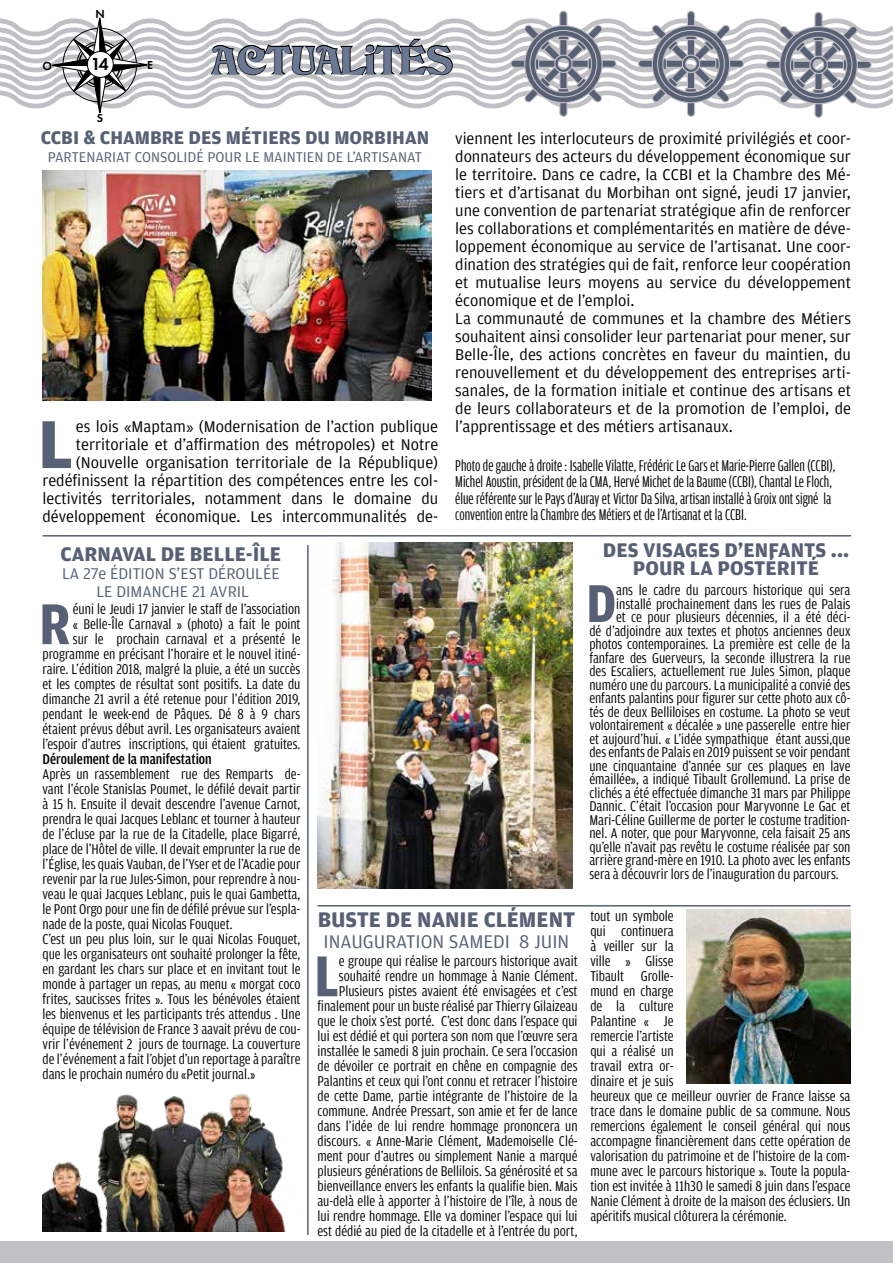
<style>
.page{position:relative;width:893px;height:1263px;background:#fff}
.page>*{position:absolute;margin:0;border:0;box-sizing:border-box;transform-origin:0 0}
.t1{font:700 71.85px "Amplitude";color:#586075}
.t2{font:700 61.05px "Amplitude Cond";color:#586075}
.t3{font:700 56.4px "Amplitude Cond";color:#586075}
.t4{font:37.5px "Deneane";color:#6b7894}
.t5{font:700 22.5px "Amplitude";color:#586075}
.t6{font:700 21px/18px "Amplitude";color:#586075;text-align:center}
.t7{font:700 19.5px "Amplitude";color:#586075}
.t8{font:19.5px "Amplitude";color:#586075}
.t9{font:600 18px "Futura PT";color:#000}
.t10{font:16.5px/18px "Amplitude";color:#000;text-align:right}
.t11{font:16.5px/16.5px "Amplitude Comp";color:#000}
.t12{font:16.5px/18px "Amplitude";color:#586075;text-align:center}
.t13{font:15px/15px "Amplitude Cond";color:#000;text-align:right}
.t14{font:15px "Amplitude";color:#586075}
.t15{font:500 15px "Amplitude Cond";color:#000}
.t16{font:600 12px "Futura PT";color:#000}
</style>
<div class="page">
<div style="left:0;top:1242px;width:893px;height:21px;background:#c0c0c4"></div>
<img style="left:43px;top:170px;width:389px;height:230px">
<hr style="left:43px;top:535px;width:808px;height:1px;background:#586075">
<svg style="left:0;top:10px;width:893px;height:108px"></svg>
<div style="left:785px;top:31px;width:67px;height:68px;border:1px solid #c0c0c4;border-radius:50%"></div>
<img style="left:43px;top:1093px;width:243px;height:139px">
<img style="left:317px;top:543px;width:255px;height:346px">
<img style="left:686px;top:909px;width:164px;height:174px">
<hr style="left:317px;top:905px;width:533px;height:1px;background:#586075">
<hr style="left:307px;top:545px;width:2px;height:690px;background:#586075">
<p class="t16" style="left:95px;top:6px;width:11px">N</p>
<p class="t9" style="left:91px;top:52px;width:20px">14</p>
<p class="t16" style="left:43px;top:58px;width:11px">O</p>
<p class="t16" style="left:147px;top:58px;width:7px">E</p>
<p class="t16" style="left:97px;top:110px;width:8px">S</p>
<h3 class="t4" style="left:212px;top:37px;width:242px">ACTUALiTÉS</h3>
<h3 class="t7" style="left:41px;top:127px;width:390px">CCBI &amp; CHAMBRE DES MÉTIERS DU MORBIHAN</h3>
<p class="t14" style="left:48px;top:149px;width:376px">PARTENARIAT CONSOLIDÉ POUR LE MAINTIEN DE L’ARTISANAT</p>
<p class="t10" style="left:43px;top:418px;width:397px">es lois «Maptam» (Modernisation de l’action publique territoriale et d’affirmation des métropoles) et Notre (Nouvelle organisation territoriale de la République) redéfinissent la répartition des compétences entre les col&shy;lectivités territoriales, notamment dans le domaine du développement économique. Les intercommunalités de-</p>
<h1 class="t1" style="left:38px;top:404px;width:37px">L</h1>
<p class="t10" style="left:455px;top:130px;width:397px;text-align:left">viennent les interlocuteurs de proximité privilégiés et coor&shy;donnateurs des acteurs du développement économique sur le territoire. Dans ce cadre, la CCBI et la Chambre des Mé&shy;tiers et d’artisanat du Morbihan ont signé, jeudi 17 janvier, une convention de partenariat stratégique afin de renforcer les collaborations et complémentarités en matière de déve&shy;loppement économique au service de l’artisanat. Une coor&shy;dination des stratégies qui de fait, renforce leur coopération et mutualise leurs moyens au service du développement économique et de l’emploi.<br>La communauté de communes et la chambre des Métiers souhaitent ainsi consolider leur partenariat pour mener, sur Belle-Île, des actions concrètes en faveur du maintien, du renouvellement et du développement des entreprises arti&shy;sanales, de la formation initiale et continue des artisans et de leurs collaborateurs et de la promotion de l’emploi, de l’apprentissage et des métiers artisanaux.</p>
<p class="t11" style="left:455px;top:457px;width:381px">Photo de gauche à droite : Isabelle Vilatte, Frédéric Le Gars et Marie-Pierre Gallen (CCBI), Michel Aoustin, président de la CMA, Hervé Michet de la Baume (CCBI), Chantal Le Floch, élue référente sur le Pays d’Auray et Victor Da Silva, artisan installé à Groix ont signé la convention entre la Chambre des Métiers et de l’Artisanat et la CCBI.</p>
<h3 class="t6" style="left:60px;top:545px;width:222px">CARNAVAL DE BELLE-ÎLE</h3>
<p class="t12" style="left:62px;top:565px;width:219px">LA 27e ÉDITION S’EST DÉROULÉE<br>LE DIMANCHE 21 AVRIL</p>
<p class="t13" style="left:43px;top:602px;width:259px">éuni le Jeudi 17 janvier le staff de l’association<br>« Belle-Île Carnaval » (photo) a fait le point<br>sur le prochain carnaval et a présenté le programme en précisant l’horaire et le nouvel itiné&shy;raire. L’édition 2018, malgré la pluie, a été un succès et les comptes de résultat sont positifs. La date du dimanche 21 avril a été retenue pour l’édition 2019, pendant le week-end de Pâques. Dé 8 à 9 chars étaient prévus début avril. Les organisateurs avaient l’espoir d’autres inscriptions, qui étaient gratuites.</p>
<p class="t15" style="left:43px;top:751px;width:171px">Déroulement de la manifestation</p>
<p class="t13" style="left:43px;top:767px;width:259px;text-align:left">Après un rassemblement rue des Remparts de&shy;vant l’école Stanislas Poumet, le défilé devait partir à 15 h. Ensuite il devait descendre l’avenue Carnot, prendra le quai Jacques Leblanc et tourner à hauteur de l’écluse par la rue de la Citadelle, place Bigarré, place de l’Hôtel de ville. Il devait emprunter la rue de l’Église, les quais Vauban, de l’Yser et de l’Acadie pour revenir par la rue Jules-Simon, pour reprendre à nou&shy;veau le quai Jacques Leblanc, puis le quai Gambetta, le Pont Orgo pour une fin de défilé prévue sur l’espla&shy;nade de la poste, quai Nicolas Fouquet.<br>C’est un peu plus loin, sur le quai Nicolas Fouquet, que les organisateurs ont souhaité prolonger la fête, en gardant les chars sur place et en invitant tout le monde à partager un repas, au menu « morgat coco frites, saucisses frites ». Tous les bénévoles étaient les bienvenus et les participants trés attendus . Une équipe de télévision de France 3 aavait prévu de cou&shy;vrir l’événement 2 jours de tournage. La couverture de l’événement a fait l’objet d’un reportage à paraître dans le prochain numéro du «Petit journal.»</p>
<h2 class="t2" style="left:39px;top:591px;width:33px">R</h2>
<h3 class="t5" style="left:318px;top:907px;width:259px">BUSTE DE NANIE CLÉMENT</h3>
<h3 class="t8" style="left:324px;top:931px;width:247px">INAUGURATION SAMEDI 8 JUIN</h3>
<p class="t13" style="left:317px;top:954px;width:262px">e groupe qui réalise le parcours historique avait souhaité rendre un hommage à Nanie Clément.<br>Plusieurs pistes avaient été envisagées et c’est finalement pour un buste réalisé par Thierry Gilaizeau que le choix s’est porté. C’est donc dans l’espace qui lui est dédié et qui portera son nom que l’œuvre sera installée le samedi 8 juin prochain. Ce sera l’occasion de dévoiler ce portrait en chêne en compagnie des Palantins et ceux qui l’ont connu et retracer l’histoire de cette Dame, partie intégrante de l’histoire de la commune. Andrée Pressart, son amie et fer de lance dans l’idée de lui rendre hommage prononcera un discours. « Anne-Marie Clément, Mademoiselle Clé&shy;ment pour d’autres ou simplement Nanie a marqué plusieurs générations de Bellilois. Sa générosité et sa bienveillance envers les enfants la qualifie bien. Mais au-delà elle à apporter à l’histoire de l’île, à nous de lui rendre hommage. Elle va dominer l’espace qui lui est dédié au pied de la citadelle et à l’entrée du port,</p>
<h2 class="t2" style="left:314px;top:943px;width:26px">L</h2>
<h3 class="t6" style="left:603px;top:541px;width:248px">DES VISAGES D’ENFANTS ...<br>POUR LA POSTÉRITÉ</h3>
<h3 class="t3" style="left:586px;top:573px;width:31px">D</h3>
<p class="t13" style="left:616px;top:583px;width:236px">ans le cadre du parcours historique qui sera</p>
<p class="t13" style="left:616px;top:596px;width:236px">installé prochainement dans les rues de Palais</p>
<p class="t13" style="left:616px;top:610px;width:236px">et ce pour plusieurs décennies, il a été déci-</p>
<p class="t13" style="left:589px;top:623px;width:263px">dé d’adjoindre aux textes et photos anciennes deux</p>
<p class="t13" style="left:589px;top:637px;width:263px">photos contemporaines. La première est celle de la</p>
<p class="t13" style="left:589px;top:650px;width:263px">fanfare des Guerveurs, la seconde illustrera la rue</p>
<p class="t13" style="left:589px;top:664px;width:263px">des Escaliers, actuellement rue Jules Simon, plaque</p>
<p class="t13" style="left:589px;top:677px;width:263px">numéro une du parcours. La municipalité a convié des</p>
<p class="t13" style="left:589px;top:691px;width:263px">enfants palantins pour figurer sur cette photo aux cô-</p>
<p class="t13" style="left:589px;top:704px;width:263px">tés de deux Belliloises en costume. La photo se veut</p>
<p class="t13" style="left:589px;top:718px;width:263px">volontairement « décalée » une passerelle entre hier</p>
<p class="t13" style="left:589px;top:731px;width:263px">et aujourd’hui. « L’idée sympathique étant aussi,que</p>
<p class="t13" style="left:589px;top:745px;width:263px">des enfants de Palais en 2019 puissent se voir pendant</p>
<p class="t13" style="left:589px;top:758px;width:263px">une cinquantaine d’année sur ces plaques en lave</p>
<p class="t13" style="left:589px;top:772px;width:263px">émaillée», a indiqué Tibault Grollemund. La prise de</p>
<p class="t13" style="left:589px;top:785px;width:263px">clichés a été effectuée dimanche 31 mars par Philippe</p>
<p class="t13" style="left:589px;top:799px;width:263px">Dannic. C’était l’occasion pour Maryvonne Le Gac et</p>
<p class="t13" style="left:589px;top:812px;width:263px">Mari-Céline Guillerme de porter le costume tradition-</p>
<p class="t13" style="left:589px;top:826px;width:263px">nel. A noter, que pour Maryvonne, cela faisait 25 ans</p>
<p class="t13" style="left:589px;top:839px;width:263px">qu’elle n’avait pas revêtu le costume réalisée par son</p>
<p class="t13" style="left:589px;top:853px;width:263px">arrière grand-mère en 1910. La photo avec les enfants</p>
<p class="t13" style="left:589px;top:866px;width:251px">sera à découvrir lors de l’inauguration du parcours.</p>
<p class="t13" style="left:590px;top:909px;width:262px;text-align:left">tout un symbole<br>qui continuera<br>à veiller sur la<br>ville » Glisse<br>Tibault Grolle-<br>mund en charge<br>de la culture<br>Palantine « Je<br>remercie l’artiste<br>qui a réalisé un<br>travail extra or-<br>dinaire et je suis<br>heureux que ce meilleur ouvrier de France laisse sa trace dans le domaine public de sa commune. Nous remercions également le conseil général qui nous accompagne financièrement dans cette opération de valorisation du patrimoine et de l’histoire de la com&shy;mune avec le parcours historique ». Toute la popula&shy;tion est invitée à 11h30 le samedi 8 juin dans l’espace<br>Nanie Clément à droite de la maison des éclusiers. Un apéritifs musical clôturera la cérémonie.</p>
</div>
